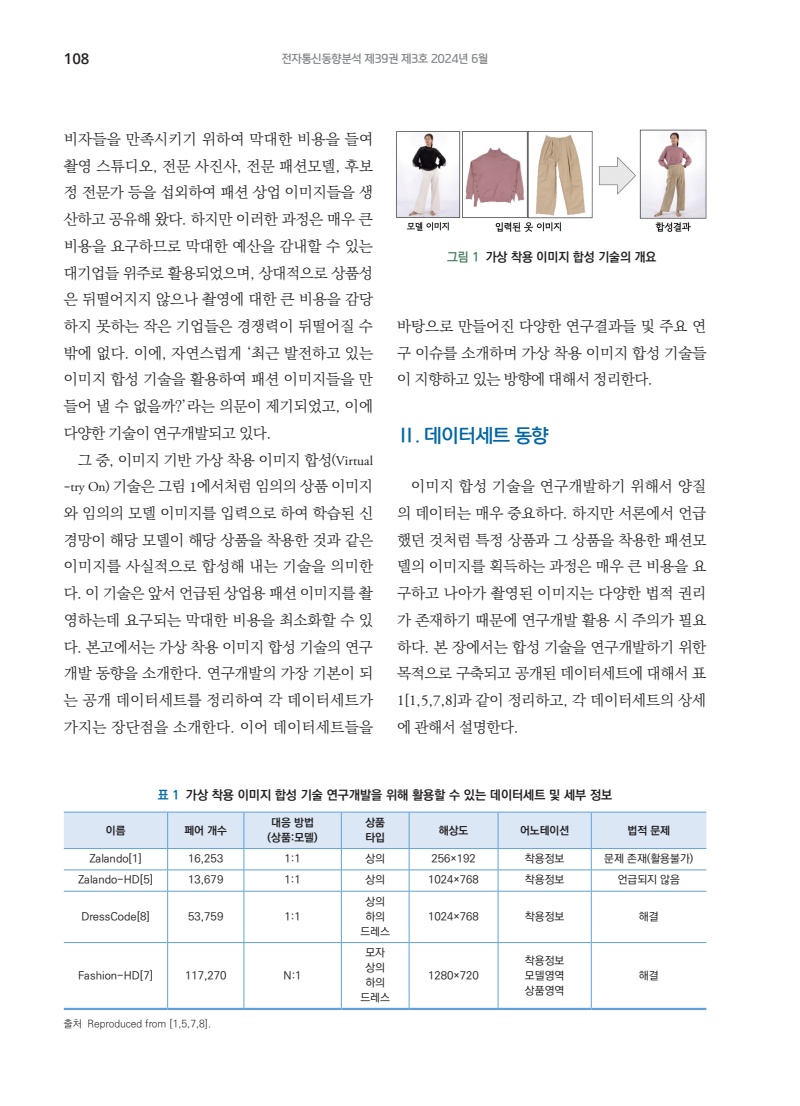
<style>
.page{position:relative;width:800px;height:1106px;background:#fff}
.page>*{position:absolute;margin:0;border:0;box-sizing:border-box;transform-origin:0 0}
.I{font:18px "paybooc OTF Bold";letter-spacing:-.01em;color:#0166a5}
._2단본문{font:15px/26.7px "Ko Pub World Batang PL";letter-spacing:-.005em;color:#231f20;text-align:justify}
.t1{font:600 15px "Open Sans";color:#231f20}
._2022표제목볼드{font:12.75px "Ko Pub World Dotum PB";color:#231f20}
.캡션{font:12.75px "Ko Pub World Dotum PB";color:#231f20}
._2022테이블{font:11.1px "Ko Pub World Dotum PM";color:#231f20}
._2022_테이블_맨맨위_글자0_7위치{font:11.1px "Ko Pub World Dotum PB";color:#231f20}
.t2{font:10.95px "paybooc OTF Bold";color:#848689}
.캡션출처{font:10.2px "Ko Pub World Dotum PL";color:#231f20}
.s1{font-size:13.5px}
.s2{font-family:"Adobe Garamond Pro";font-size:13.5px}
.s3{font-family:"Adobe Garamond Pro"}
.s4{color:#4f8465}
.s5{color:#0166a5}
</style>
<div class="page">
<img style="left:396px;top:129px;width:311px;height:103px">
<hr style="left:64px;top:811px;width:104px;height:1px;background:#61a1d7">
<hr style="left:168px;top:811px;width:76px;height:1px;background:#61a1d7">
<hr style="left:244px;top:811px;width:97px;height:1px;background:#61a1d7">
<hr style="left:341px;top:811px;width:68px;height:1px;background:#61a1d7">
<hr style="left:409px;top:811px;width:89px;height:1px;background:#61a1d7">
<hr style="left:498px;top:811px;width:93px;height:1px;background:#61a1d7">
<hr style="left:591px;top:811px;width:115px;height:1px;background:#61a1d7">
<svg style="left:64px;top:812px;width:642px;height:79px"></svg>
<hr style="left:64px;top:891px;width:104px;height:1px;background:#61a1d7">
<hr style="left:168px;top:891px;width:76px;height:1px;background:#61a1d7">
<hr style="left:167px;top:891px;width:1px;height:51px;background:#61a1d7">
<hr style="left:244px;top:891px;width:97px;height:1px;background:#61a1d7">
<hr style="left:243px;top:891px;width:1px;height:51px;background:#61a1d7">
<hr style="left:341px;top:891px;width:68px;height:1px;background:#61a1d7">
<hr style="left:341px;top:891px;width:1px;height:51px;background:#61a1d7">
<hr style="left:409px;top:891px;width:89px;height:1px;background:#61a1d7">
<hr style="left:409px;top:891px;width:1px;height:51px;background:#61a1d7">
<hr style="left:498px;top:891px;width:93px;height:1px;background:#61a1d7">
<hr style="left:497px;top:891px;width:1px;height:51px;background:#61a1d7">
<hr style="left:591px;top:891px;width:115px;height:1px;background:#61a1d7">
<hr style="left:591px;top:891px;width:1px;height:51px;background:#61a1d7">
<hr style="left:64px;top:942px;width:104px;height:1px;background:#61a1d7">
<hr style="left:168px;top:942px;width:76px;height:1px;background:#61a1d7">
<hr style="left:167px;top:942px;width:1px;height:65px;background:#61a1d7">
<hr style="left:244px;top:942px;width:97px;height:1px;background:#61a1d7">
<hr style="left:243px;top:942px;width:1px;height:65px;background:#61a1d7">
<hr style="left:341px;top:942px;width:68px;height:1px;background:#61a1d7">
<hr style="left:341px;top:942px;width:1px;height:65px;background:#61a1d7">
<hr style="left:409px;top:942px;width:89px;height:1px;background:#61a1d7">
<hr style="left:409px;top:942px;width:1px;height:65px;background:#61a1d7">
<hr style="left:498px;top:942px;width:93px;height:1px;background:#61a1d7">
<hr style="left:497px;top:942px;width:1px;height:65px;background:#61a1d7">
<hr style="left:591px;top:942px;width:115px;height:1px;background:#61a1d7">
<hr style="left:591px;top:942px;width:1px;height:65px;background:#61a1d7">
<hr style="left:64px;top:1007px;width:104px;height:3px;background:#61a1d7">
<hr style="left:168px;top:1007px;width:76px;height:3px;background:#61a1d7">
<hr style="left:244px;top:1007px;width:97px;height:3px;background:#61a1d7">
<hr style="left:341px;top:1007px;width:68px;height:3px;background:#61a1d7">
<hr style="left:409px;top:1007px;width:89px;height:3px;background:#61a1d7">
<hr style="left:498px;top:1007px;width:93px;height:3px;background:#61a1d7">
<hr style="left:591px;top:1007px;width:115px;height:3px;background:#61a1d7">
<p class="t1" style="left:64px;top:48px;width:27px">108</p>
<p class="t2" style="left:282px;top:52px;width:208px">전자통신동향분석 제39권 제3호 2024년 6월</p>
<p class="_2단본문" style="left:64px;top:126px;width:311px">비자들을 만족시키기 위하여 막대한 비용을 들여 촬영 스튜디오, 전문 사진사, 전문 패션모델, 후보 정 전문가 등을 섭외하여 패션 상업 이미지들을 생 산하고 공유해 왔다. 하지만 이러한 과정은 매우 큰 비용을 요구하므로 막대한 예산을 감내할 수 있는 대기업들 위주로 활용되었으며, 상대적으로 상품성 은 뒤떨어지지 않으나 촬영에 대한 큰 비용을 감당 하지 못하는 작은 기업들은 경쟁력이 뒤떨어질 수 밖에 없다. 이에, 자연스럽게 ‘최근 발전하고 있는 이미지 합성 기술을 활용하여 패션 이미지들을 만 들어 낼 수 없을까?’라는 의문이 제기되었고, 이에 다양한 기술이 연구개발되고 있다.</p>
<p class="_2단본문" style="left:64px;top:447px;width:311px;text-indent:14px">그 중, 이미지 기반 가상 착용 이미지 합성<span class="s1">(</span><span class="s2">Virtual </span><span class="s1">-</span><span class="s2">try On</span><span class="s1">)</span> 기술은 그림 <span class="s3">1</span>에서처럼 임의의 상품 이미지 와 임의의 모델 이미지를 입력으로 하여 학습된 신 경망이 해당 모델이 해당 상품을 착용한 것과 같은 이미지를 사실적으로 합성해 내는 기술을 의미한 다. 이 기술은 앞서 언급된 상업용 패션 이미지를 촬 영하는데 요구되는 막대한 비용을 최소화할 수 있 다. 본고에서는 가상 착용 이미지 합성 기술의 연구 개발 동향을 소개한다. 연구개발의 가장 기본이 되 는 공개 데이터세트를 정리하여 각 데이터세트가 가지는 장단점을 소개한다. 이어 데이터세트들을</p>
<p class="캡션" style="left:447px;top:248px;width:211px"><span class="s4">그림 1</span> 가상 착용 이미지 합성 기술의 개요</p>
<p class="_2단본문" style="left:397px;top:313px;width:311px">바탕으로 만들어진 다양한 연구결과들 및 주요 연 구 이슈를 소개하며 가상 착용 이미지 합성 기술들 이 지향하고 있는 방향에 대해서 정리한다.</p>
<p class="I" style="left:397px;top:424px;width:153px">Ⅱ. 데이터세트 동향</p>
<p class="_2단본문" style="left:397px;top:473px;width:311px;text-indent:14px">이미지 합성 기술을 연구개발하기 위해서 양질 의 데이터는 매우 중요하다. 하지만 서론에서 언급 했던 것처럼 특정 상품과 그 상품을 착용한 패션모 델의 이미지를 획득하는 과정은 매우 큰 비용을 요 구하고 나아가 촬영된 이미지는 다양한 법적 권리 가 존재하기 때문에 연구개발 활용 시 주의가 필요 하다. 본 장에서는 합성 기술을 연구개발하기 위한 목적으로 구축되고 공개된 데이터세트에 대해서 표 <span class="s3">1</span>[<span class="s3">1</span>,<span class="s3">5</span>,<span class="s3">7</span>,<span class="s3">8</span>]과 같이 정리하고, 각 데이터세트의 상세 에 관해서 설명한다.</p>
<p class="_2022표제목볼드" style="left:158px;top:785px;width:456px"><span class="s5">표 1</span> 가상 착용 이미지 합성 기술 연구개발을 위해 활용할 수 있는 데이터세트 및 세부 정보</p>
<p class="_2022_테이블_맨맨위_글자0_7위치" style="left:106px;top:822px;width:21px">이름</p>
<p class="_2022_테이블_맨맨위_글자0_7위치" style="left:184px;top:822px;width:44px">페어 개수</p>
<p class="_2022_테이블_맨맨위_글자0_7위치" style="left:271px;top:814px;width:44px">대응 방법</p>
<p class="_2022_테이블_맨맨위_글자0_7위치" style="left:267px;top:829px;width:51px">(상품:모델)</p>
<p class="_2022_테이블_맨맨위_글자0_7위치" style="left:365px;top:814px;width:21px">상품</p>
<p class="_2022_테이블_맨맨위_글자0_7위치" style="left:365px;top:829px;width:21px">타입</p>
<p class="_2022_테이블_맨맨위_글자0_7위치" style="left:438px;top:822px;width:31px">해상도</p>
<p class="_2022_테이블_맨맨위_글자0_7위치" style="left:520px;top:822px;width:51px">어노테이션</p>
<p class="_2022_테이블_맨맨위_글자0_7위치" style="left:627px;top:822px;width:44px">법적 문제</p>
<p class="_2022테이블" style="left:90px;top:850px;width:54px">Zalando[1]</p>
<p class="_2022테이블" style="left:188px;top:850px;width:37px">16,253</p>
<p class="_2022테이블" style="left:284px;top:850px;width:18px">1:1</p>
<p class="_2022테이블" style="left:365px;top:850px;width:21px">상의</p>
<p class="_2022테이블" style="left:431px;top:850px;width:46px">256×192</p>
<p class="_2022테이블" style="left:525px;top:850px;width:41px">착용정보</p>
<p class="_2022테이블" style="left:604px;top:850px;width:90px">문제 존재(활용불가)</p>
<p class="_2022테이블" style="left:78px;top:872px;width:76px">Zalando-HD[5]</p>
<p class="_2022테이블" style="left:188px;top:872px;width:37px">13,679</p>
<p class="_2022테이블" style="left:284px;top:872px;width:18px">1:1</p>
<p class="_2022테이블" style="left:365px;top:872px;width:21px">상의</p>
<p class="_2022테이블" style="left:428px;top:872px;width:52px">1024×768</p>
<p class="_2022테이블" style="left:525px;top:872px;width:41px">착용정보</p>
<p class="_2022테이블" style="left:617px;top:872px;width:64px">언급되지 않음</p>
<p class="_2022테이블" style="left:81px;top:908px;width:70px">DressCode[8]</p>
<p class="_2022테이블" style="left:188px;top:908px;width:37px">53,759</p>
<p class="_2022테이블" style="left:284px;top:908px;width:18px">1:1</p>
<p class="_2022테이블" style="left:365px;top:893px;width:21px">상의</p>
<p class="_2022테이블" style="left:365px;top:908px;width:21px">하의</p>
<p class="_2022테이블" style="left:360px;top:923px;width:31px">드레스</p>
<p class="_2022테이블" style="left:428px;top:908px;width:52px">1024×768</p>
<p class="_2022테이블" style="left:525px;top:908px;width:41px">착용정보</p>
<p class="_2022테이블" style="left:638px;top:908px;width:21px">해결</p>
<p class="_2022테이블" style="left:78px;top:967px;width:76px">Fashion-HD[7]</p>
<p class="_2022테이블" style="left:185px;top:967px;width:43px">117,270</p>
<p class="_2022테이블" style="left:283px;top:967px;width:20px">N:1</p>
<p class="캡션출처" style="left:64px;top:1016px;width:149px">출처 Reproduced from [1,5,7,8].</p>
<p class="_2022테이블" style="left:365px;top:944px;width:21px">모자</p>
<p class="_2022테이블" style="left:365px;top:959px;width:21px">상의</p>
<p class="_2022테이블" style="left:365px;top:974px;width:21px">하의</p>
<p class="_2022테이블" style="left:360px;top:989px;width:31px">드레스</p>
<p class="_2022테이블" style="left:428px;top:967px;width:52px">1280×720</p>
<p class="_2022테이블" style="left:525px;top:952px;width:41px">착용정보</p>
<p class="_2022테이블" style="left:525px;top:967px;width:41px">모델영역</p>
<p class="_2022테이블" style="left:525px;top:982px;width:41px">상품영역</p>
<p class="_2022테이블" style="left:638px;top:967px;width:21px">해결</p>
</div>
